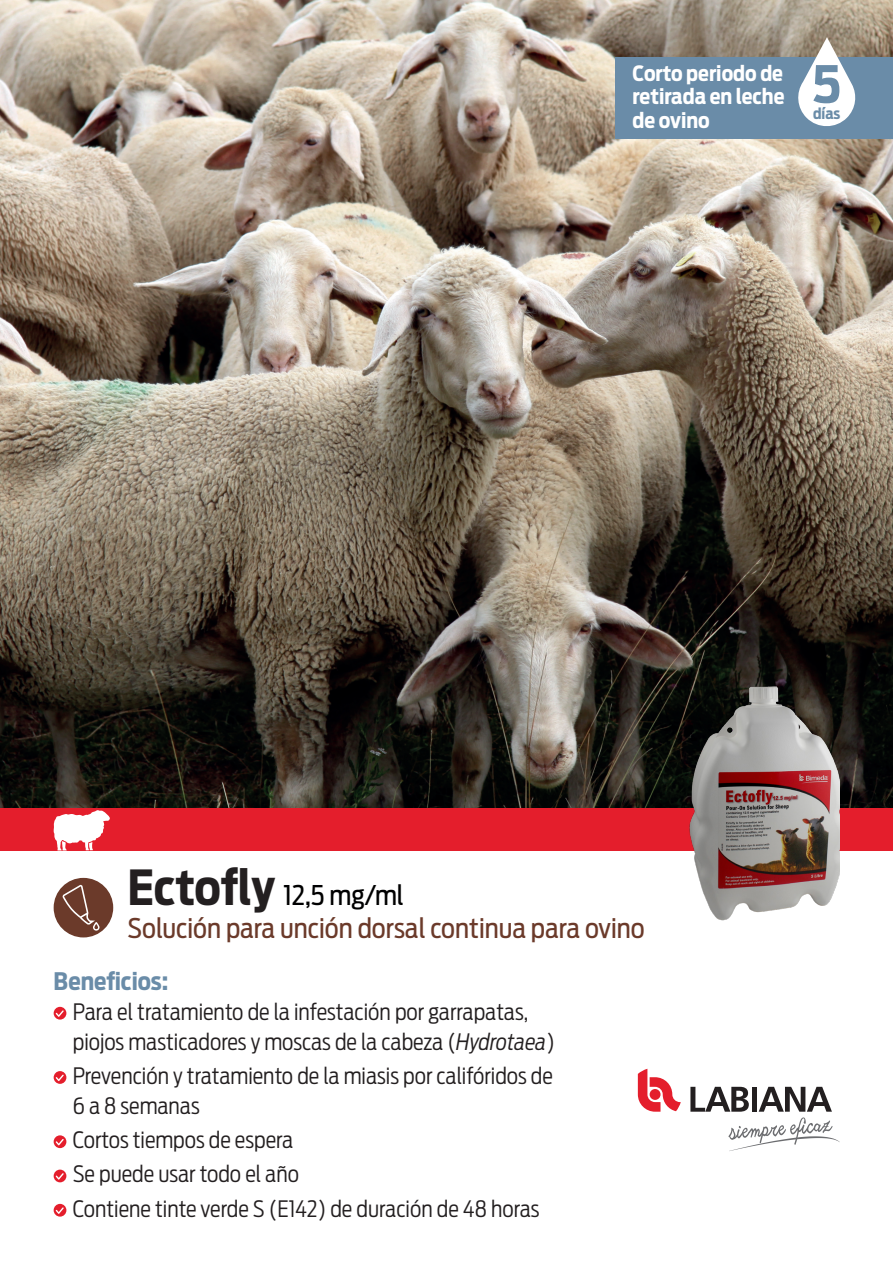
<style>
.page{position:relative;width:893px;height:1263px;background:#fff}
.page>*{position:absolute;margin:0;border:0;box-sizing:border-box;transform-origin:0 0}
.portada_titular{font:700 51px "Antenna Cond";color:#6a8ca8}
.t1{font:27px "Antenna Cond";color:#6b3a2a}
.t2{font:27px "Antenna Cond";color:#000001}
.portada_titular-2{font:700 24px "Antenna Cond";color:#6a8ca8}
.portada_texto{font:300 22.5px/30px "Antenna Cond";color:#231f20}
.portada_titular-3{font:700 21px "Antenna Cond";color:#fff}
.portada_titular-4{font:700 15px "Antenna Cond";color:#6a8ca8}
.s1{font-weight:700;font-size:48px;color:#231f20}
.s2{font-style:italic}
</style>
<div class="page">
<img style="left:0;top:0;width:893px;height:808px">
<div style="left:0;top:808px;width:893px;height:42px;background:#e41e2c"></div>
<svg style="left:54px;top:1007px;width:12px;height:12px"></svg>
<svg style="left:54px;top:1071px;width:12px;height:13px"></svg>
<svg style="left:54px;top:1135px;width:12px;height:13px"></svg>
<svg style="left:54px;top:1169px;width:12px;height:13px"></svg>
<svg style="left:54px;top:1204px;width:12px;height:12px"></svg>
<img style="left:665px;top:627px;width:175px;height:294px">
<svg style="left:53px;top:810px;width:57px;height:40px"></svg>
<svg style="left:638px;top:1069px;width:43px;height:43px"></svg>
<svg style="left:690px;top:1087px;width:150px;height:64px"></svg>
<div style="left:615px;top:57px;width:278px;height:82px;background:#6a8ca8"></div>
<svg style="left:796px;top:37px;width:62px;height:89px"></svg>
<div style="left:54px;top:878px;width:59px;height:59px;background:#6b3a2a;border-radius:50%"></div>
<svg style="left:62px;top:885px;width:38px;height:46px"></svg>
<p class="portada_titular-3" style="left:632px;top:60px;width:152px">Corto periodo de</p>
<p class="portada_titular-3" style="left:632px;top:84px;width:154px">retirada en leche</p>
<p class="portada_titular-3" style="left:632px;top:108px;width:79px">de ovino</p>
<p class="portada_titular" style="left:812px;top:54px;width:30px">5</p>
<p class="portada_titular-4" style="left:813px;top:105px;width:29px">días</p>
<p class="t2" style="left:128px;top:879px;width:278px"><span class="s1">Ectofly</span> 12,5 mg/ml</p>
<p class="t1" style="left:128px;top:912px;width:519px">Solución para unción dorsal continua para ovino</p>
<p class="portada_titular-2" style="left:54px;top:967px;width:116px">Beneficios:</p>
<p class="portada_texto" style="left:73px;top:996px;width:484px">Para el tratamiento de la infestación por garrapatas, piojos masticadores y moscas de la cabeza (<span class="s2">Hydrotaea</span>)</p>
<p class="portada_texto" style="left:73px;top:1061px;width:482px">Prevención y tratamiento de la miasis por califóridos de<br>6 a 8 semanas</p>
<p class="portada_texto" style="left:73px;top:1125px;width:222px">Cortos tiempos de espera</p>
<p class="portada_texto" style="left:73px;top:1159px;width:228px">Se puede usar todo el año</p>
<p class="portada_texto" style="left:73px;top:1193px;width:468px">Contiene tinte verde S (E142) de duración de 48 horas</p>
</div>
